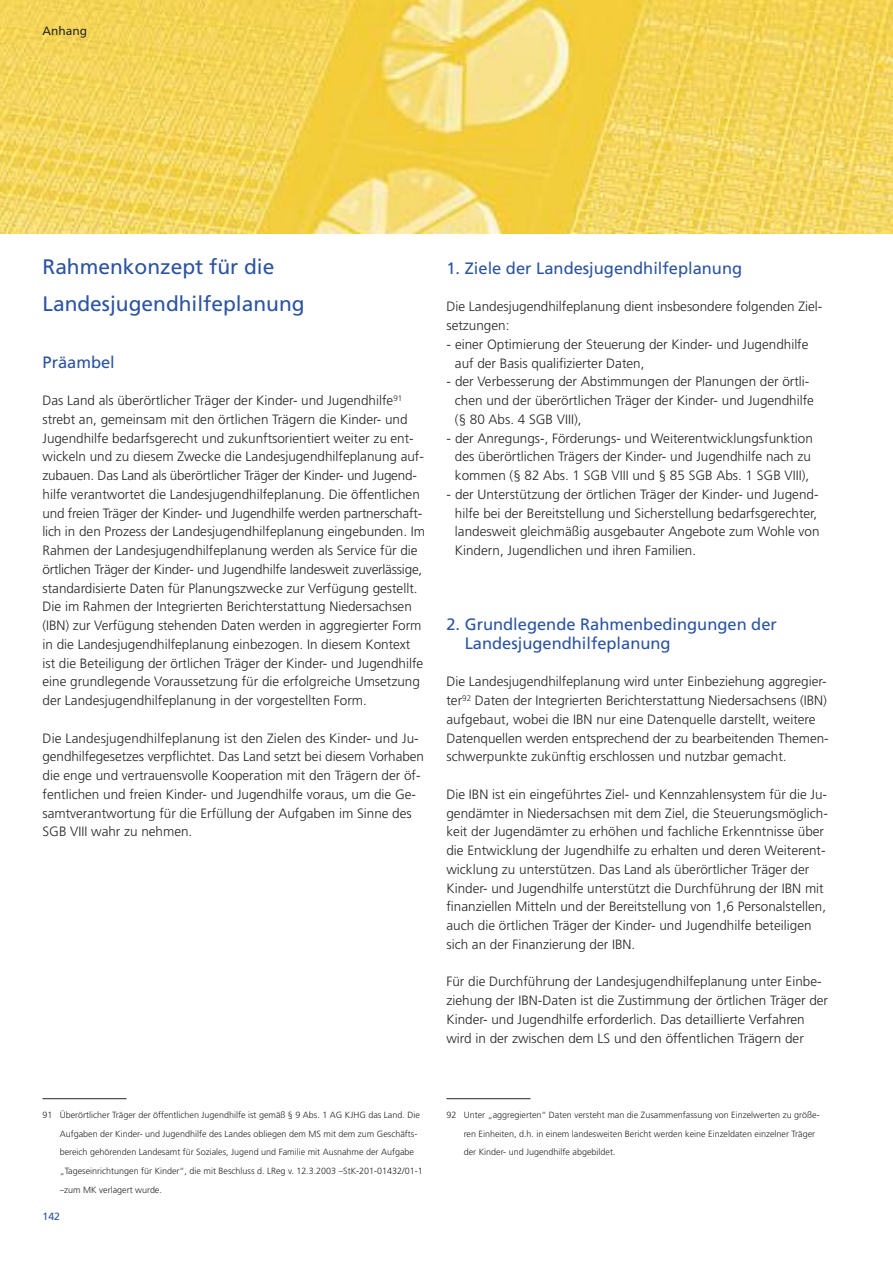
<style>
.page{position:relative;width:893px;height:1263px;background:#fff}
.page>*{position:absolute;margin:0;border:0;box-sizing:border-box;transform-origin:0 0}
.t1{font:21px/37.5px "Frutiger";color:#2c54a2}
.t2{font:16.5px/18.8px "Frutiger";color:#2c54a2}
.t3{font:300 13.5px/18.8px "Frutiger";color:#272627}
.t4{font:12px "Frutiger";color:#272627}
.t5{font:10.5px "Frutiger";color:#2c54a2}
.t6{font:300 9px/18.8px "Frutiger";color:#272627}
</style>
<div class="page">
<img style="left:0;top:0;width:893px;height:234px">
<hr style="left:43px;top:1098px;width:84px;height:1px;background:#272627">
<hr style="left:446px;top:1098px;width:84px;height:1px;background:#272627">
<p class="t4" style="left:43px;top:26px;width:46px">Anhang</p>
<h1 class="t1" style="left:43px;top:249px;width:264px">Rahmenkonzept für die<br>Landesjugendhilfeplanung</h1>
<p class="t2" style="left:43px;top:354px;width:74px">Präambel</p>
<p class="t3" style="left:43px;top:392px;width:384px">Das Land als überörtlicher Träger der Kinder- und Jugendhilfe<sup>91 </sup>strebt an, gemeinsam mit den örtlichen Trägern die Kinder- und Jugendhilfe bedarfsgerecht und zukunftsorientiert weiter zu ent&shy;wickeln und zu diesem Zwecke die Landesjugendhilfeplanung auf&shy;zubauen. Das Land als überörtlicher Träger der Kinder- und Jugend&shy;hilfe verantwortet die Landesjugendhilfeplanung. Die öffentlichen und freien Träger der Kinder- und Jugendhilfe werden partnerschaft&shy;lich in den Prozess der Landesjugendhilfeplanung eingebunden. Im Rahmen der Landesjugendhilfeplanung werden als Service für die örtlichen Träger der Kinder- und Jugendhilfe landesweit zuverlässige, standardisierte Daten für Planungszwecke zur Verfügung gestellt.<br>Die im Rahmen der Integrierten Berichterstattung Niedersachsen (IBN) zur Verfügung stehenden Daten werden in aggregierter Form in die Landesjugendhilfeplanung einbezogen. In diesem Kontext ist die Beteiligung der örtlichen Träger der Kinder- und Jugendhilfe eine grundlegende Voraussetzung für die erfolgreiche Umsetzung der Landesjugendhilfeplanung in der vorgestellten Form.</p>
<p class="t3" style="left:43px;top:730px;width:383px">Die Landesjugendhilfeplanung ist den Zielen des Kinder- und Ju&shy;gendhilfegesetzes verpflichtet. Das Land setzt bei diesem Vorhaben die enge und vertrauensvolle Kooperation mit den Trägern der öf&shy;fentlichen und freien Kinder- und Jugendhilfe voraus, um die Ge&shy;samtverantwortung für die Erfüllung der Aufgaben im Sinne des SGB VIII wahr zu nehmen.</p>
<p class="t2" style="left:446px;top:260px;width:297px">1. Ziele der Landesjugendhilfeplanung</p>
<p class="t3" style="left:446px;top:298px;width:377px">Die Landesjugendhilfeplanung dient insbesondere folgenden Ziel&shy;setzungen:</p>
<p class="t3" style="left:455px;top:336px;width:355px;text-indent:-8px">- einer Optimierung der Steuerung der Kinder- und Jugendhilfe auf der Basis qualifizierter Daten,</p>
<p class="t3" style="left:455px;top:373px;width:361px;text-indent:-8px">- der Verbesserung der Abstimmungen der Planungen der örtli&shy;chen und der überörtlichen Träger der Kinder- und Jugendhilfe (§ 80 Abs. 4 SGB VIII),</p>
<p class="t3" style="left:446px;top:430px;width:368px;text-align:center">- der Anregungs-, Förderungs- und Weiterentwicklungsfunktion des überörtlichen Trägers der Kinder- und Jugendhilfe nach zu kommen (§ 82 Abs. 1 SGB VIII und § 85 SGB Abs. 1 SGB VIII),</p>
<p class="t3" style="left:455px;top:486px;width:366px;text-indent:-8px">- der Unterstützung der örtlichen Träger der Kinder- und Jugend&shy;hilfe bei der Bereitstellung und Sicherstellung bedarfsgerechter, landesweit gleichmäßig ausgebauter Angebote zum Wohle von Kindern, Jugendlichen und ihren Familien.</p>
<p class="t2" style="left:465px;top:616px;width:314px;text-indent:-18px">2. Grundlegende Rahmenbedingungen der<br>Landesjugendhilfeplanung</p>
<p class="t3" style="left:446px;top:673px;width:384px">Die Landesjugendhilfeplanung wird unter Einbeziehung aggregier&shy;ter<sup>92</sup> Daten der Integrierten Berichterstattung Niedersachsens (IBN) aufgebaut, wobei die IBN nur eine Datenquelle darstellt, weitere Datenquellen werden entsprechend der zu bearbeitenden Themen&shy;schwerpunkte zukünftig erschlossen und nutzbar gemacht.</p>
<p class="t3" style="left:446px;top:786px;width:383px">Die IBN ist ein eingeführtes Ziel- und Kennzahlensystem für die Ju&shy;gendämter in Niedersachsen mit dem Ziel, die Steuerungsmöglich&shy;keit der Jugendämter zu erhöhen und fachliche Erkenntnisse über die Entwicklung der Jugendhilfe zu erhalten und deren Weiterent&shy;wicklung zu unterstützen. Das Land als überörtlicher Träger der Kinder- und Jugendhilfe unterstützt die Durchführung der IBN mit finanziellen Mitteln und der Bereitstellung von 1,6 Personalstellen, auch die örtlichen Träger der Kinder- und Jugendhilfe beteiligen sich an der Finanzierung der IBN.</p>
<p class="t3" style="left:446px;top:973px;width:383px">Für die Durchführung der Landesjugendhilfeplanung unter Einbe&shy;ziehung der IBN-Daten ist die Zustimmung der örtlichen Träger der Kinder- und Jugendhilfe erforderlich. Das detaillierte Verfahren wird in der zwischen dem LS und den öffentlichen Trägern der</p>
<p class="t6" style="left:60px;top:1106px;width:364px;text-indent:-17px">91 Überörtlicher Träger der öffentlichen Jugendhilfe ist gemäß § 9 Abs. 1 AG KJHG das Land. Die Aufgaben der Kinder- und Jugendhilfe des Landes obliegen dem MS mit dem zum Geschäfts&shy;bereich gehörenden Landesamt für Soziales, Jugend und Familie mit Ausnahme der Aufgabe „Tageseinrichtungen für Kinder“, die mit Beschluss d. LReg v. 12.3.2003 –StK-201-01432/01-1 –zum MK verlagert wurde.</p>
<p class="t6" style="left:464px;top:1106px;width:357px;text-indent:-17px">92 Unter „aggregierten“ Daten versteht man die Zusammenfassung von Einzelwerten zu größe&shy;ren Einheiten, d.h. in einem landesweiten Bericht werden keine Einzeldaten einzelner Träger der Kinder- und Jugendhilfe abgebildet.</p>
<p class="t5" style="left:43px;top:1212px;width:19px">142</p>
</div>
